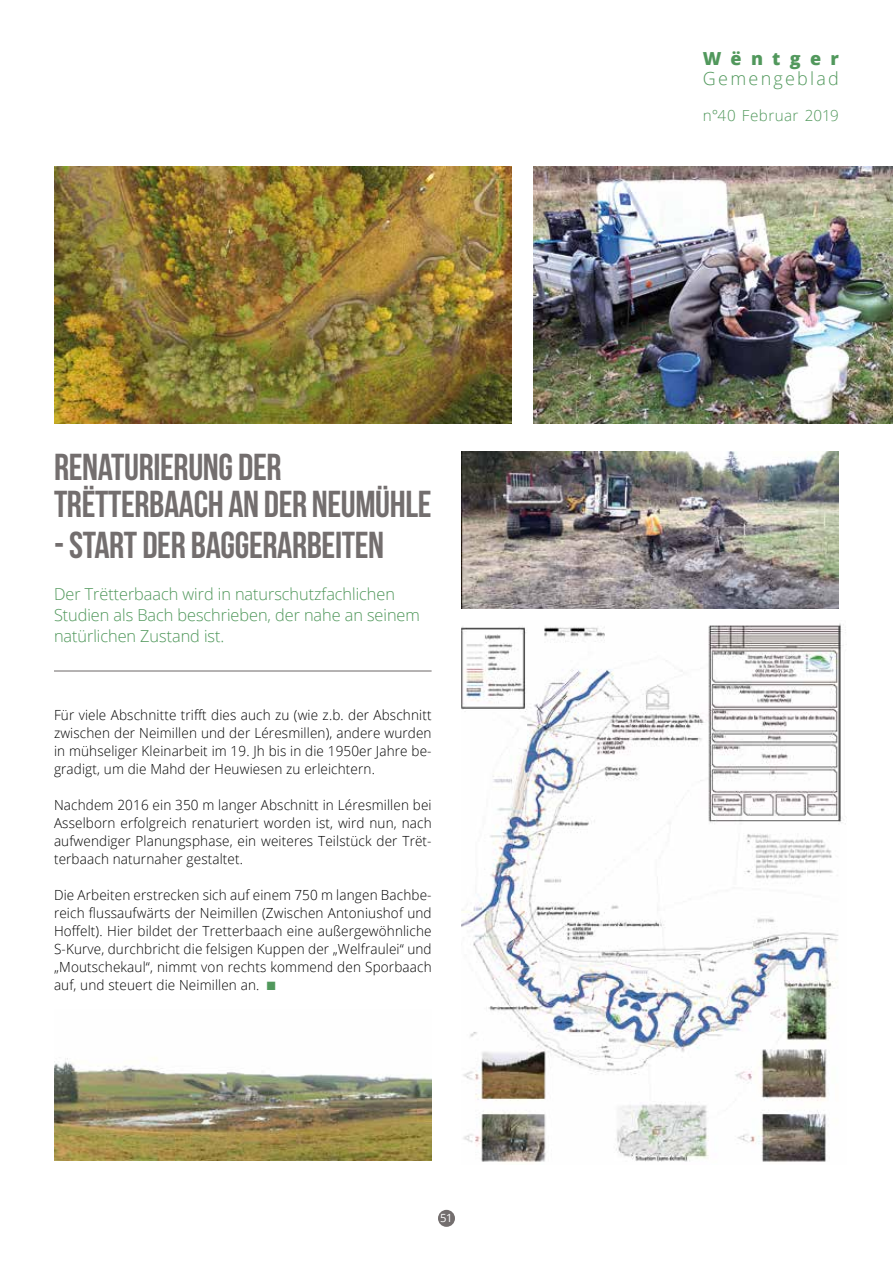
<style>
.page{position:relative;width:893px;height:1263px;background:#fff}
.page>*{position:absolute;margin:0;border:0;box-sizing:border-box;transform-origin:0 0}
.t1{font:37.5px/37.5px "Bebas Neue";letter-spacing:-.01em;color:#736e6e}
.t2{font:300 18px "Open Sans";letter-spacing:.125em;color:#51985c}
.t3{font:800 18px "Open Sans";letter-spacing:.515em;color:#51985c}
.t4{font:300 16.5px/21px "Open Sans";color:#51985c}
.t5{font:300 15.3px "Open Sans";letter-spacing:.025em;color:#51985c}
.t6{font:300 13.95px/18px "Open Sans";letter-spacing:.01em;color:#000;text-align:justify}
.t7{font:11.25px "Open Sans";color:#fff}
.s1{color:#51985c}
</style>
<div class="page">
<div style="left:438px;top:1210px;width:17px;height:17px;background:#736e6e;border-radius:50%"></div>
<hr style="left:54px;top:670px;width:378px;height:1px;background:#736e6e">
<img style="left:54px;top:167px;width:457px;height:257px">
<img style="left:461px;top:623px;width:385px;height:539px">
<img style="left:533px;top:167px;width:360px;height:257px">
<img style="left:54px;top:1058px;width:378px;height:103px">
<img style="left:461px;top:451px;width:378px;height:158px">
<h1 class="t1" style="left:54px;top:447px;width:379px">RENATURIERUNG DER<br>TRËTTERBAACH AN DER NEUMÜHLE</h1>
<h1 class="t1" style="left:54px;top:525px;width:332px">- START DER BAGGERARBEITEN</h1>
<p class="t4" style="left:54px;top:583px;width:368px">Der Trëtterbaach wird in naturschutzfachlichen<br>Studien als Bach beschrieben, der nahe an seinem natürlichen Zustand ist.</p>
<p class="t6" style="left:54px;top:706px;width:379px">Für viele Abschnitte trifft dies auch zu (wie z.b. der Abschnitt zwischen der Neimillen und der Léresmillen), andere wurden in mühseliger Kleinarbeit im 19. Jh bis in die 1950er Jahre be&shy;gradigt, um die Mahd der Heuwiesen zu erleichtern.</p>
<p class="t6" style="left:54px;top:796px;width:379px">Nachdem 2016 ein 350 m langer Abschnitt in Léresmillen bei Asselborn erfolgreich renaturiert worden ist, wird nun, nach aufwendiger Planungsphase, ein weiteres Teilstück der Trët&shy;terbaach naturnaher gestaltet.</p>
<p class="t6" style="left:54px;top:886px;width:379px">Die Arbeiten erstrecken sich auf einem 750 m langen Bachbe&shy;reich flussaufwärts der Neimillen (Zwischen Antoniushof und Hoffelt). Hier bildet der Tretterbaach eine außergewöhnliche S-Kurve, durchbricht die felsigen Kuppen der „Welfraulei“ und „Moutschekaul“, nimmt von rechts kommend den Sporbaach auf, und steuert die Neimillen an. <span class="s1">■</span></p>
<p class="t7" style="left:440px;top:1210px;width:14px">51</p>
<p class="t3" style="left:703px;top:44px;width:138px">Wëntger</p>
<p class="t2" style="left:703px;top:66px;width:138px">Gemengeblad</p>
<p class="t5" style="left:703px;top:105px;width:138px">n°40 Februar 2019</p>
</div>
